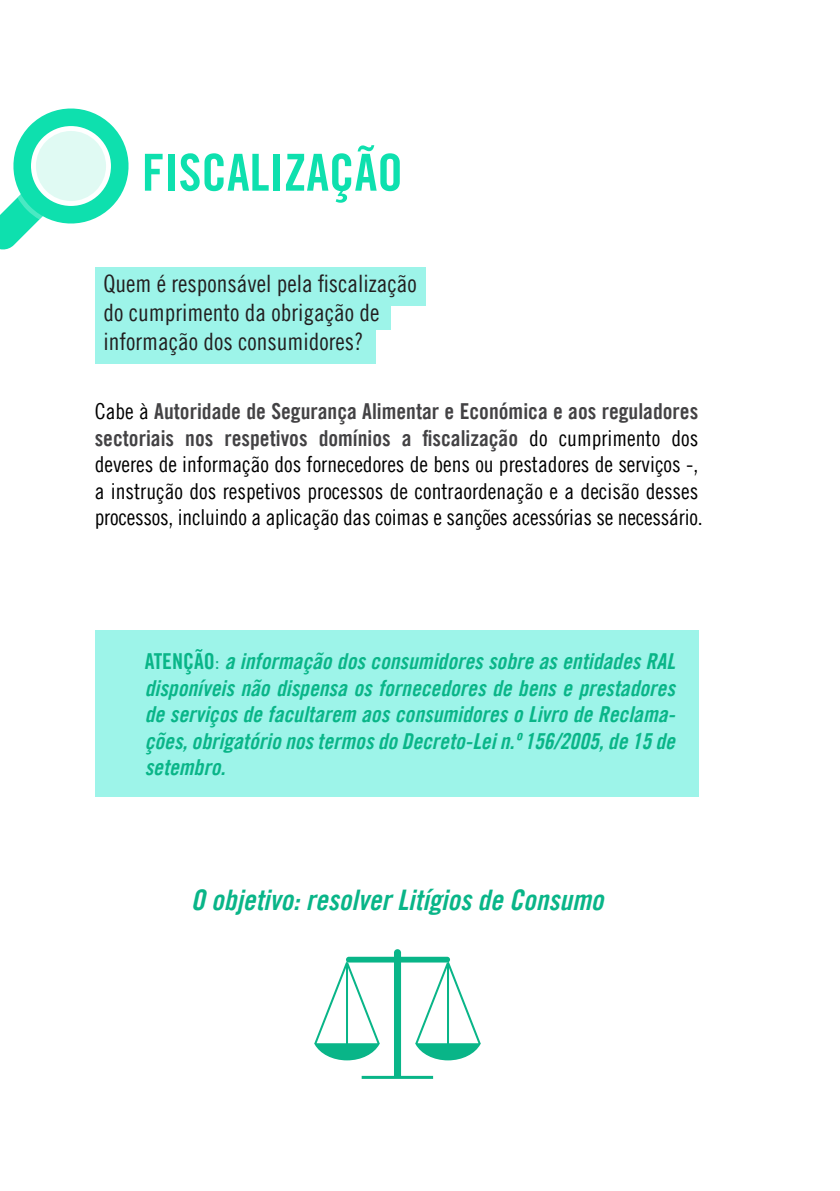
<style>
.page{position:relative;width:840px;height:1191px;background:#fff}
.page>*{position:absolute;margin:0;border:0;box-sizing:border-box;transform-origin:0 0}
.t1{font:51px "Amnesty Trade Gothic Bd Cn 20";color:#0ee0ae}
.t2{font:28.4px "Amnesty Trade Gothic Bd Cn 20 Ob";color:#09b588}
.t3{font:24px/28.8px "Amnesty Trade Gothic Cn 18";color:#231f20}
.t4{font:22px/26.4px "Amnesty Trade Gothic Bd Cn 20 Ob";color:#09b588;text-align:justify}
.t5{font:22px/26.4px "Amnesty Trade Gothic Cn 18";color:#000}
.t6{font:22px/26.4px "Amnesty Trade Gothic Bd Cn 20";color:#434244}
.s1{font-family:"Amnesty Trade Gothic Cn 18";color:#000}
.s2{font-family:"Amnesty Trade Gothic Bd Cn 20"}
.s3{font-family:"Amnesty Trade Gothic Cn 18"}
</style>
<div class="page">
<div style="left:95px;top:629px;width:603px;height:167px;background:#9df4e9"></div>
<svg style="left:314px;top:949px;width:166px;height:130px"></svg>
<div style="left:95px;top:267px;width:331px;height:39px;background:#9df4e9"></div>
<div style="left:95px;top:302px;width:295px;height:28px;background:#9df4e9"></div>
<div style="left:95px;top:322px;width:280px;height:41px;background:#9df4e9"></div>
<svg style="left:0;top:108px;width:129px;height:142px"></svg>
<h1 class="t1" style="left:142px;top:141px;width:262px">FISCALIZAÇÃO</h1>
<p class="t3" style="left:103px;top:269px;width:314px">Quem é responsável pela fiscalização do cumprimento da obrigação de informação dos consumidores?</p>
<p class="t6" style="left:95px;top:398px;width:604px"><span class="s1">Cabe à</span> Autoridade de Segurança Alimentar e Económica e aos reguladores sectoriais nos respetivos domínios a fiscalização <span class="s1">do cumprimento dos</span></p>
<p class="t5" style="left:95px;top:451px;width:609px">deveres de informação dos fornecedores de bens ou prestadores de serviços -, a instrução dos respetivos processos de contraordenação e a decisão desses processos, incluindo a aplicação das coimas e sanções acessórias se necessário.</p>
<p class="t4" style="left:145px;top:648px;width:532px"><span class="s2">ATENÇÃO</span><span class="s3">:</span> a informação dos consumidores sobre as entidades RAL disponíveis não dispensa os fornecedores de bens e prestadores de serviços de facultarem aos consumidores o Livro de Reclama&shy;ções, obrigatório nos termos do Decreto-Lei n.º 156/2005, de 15 de setembro.</p>
<p class="t2" style="left:191px;top:882px;width:414px">O objetivo: resolver Litígios de Consumo</p>
</div>
